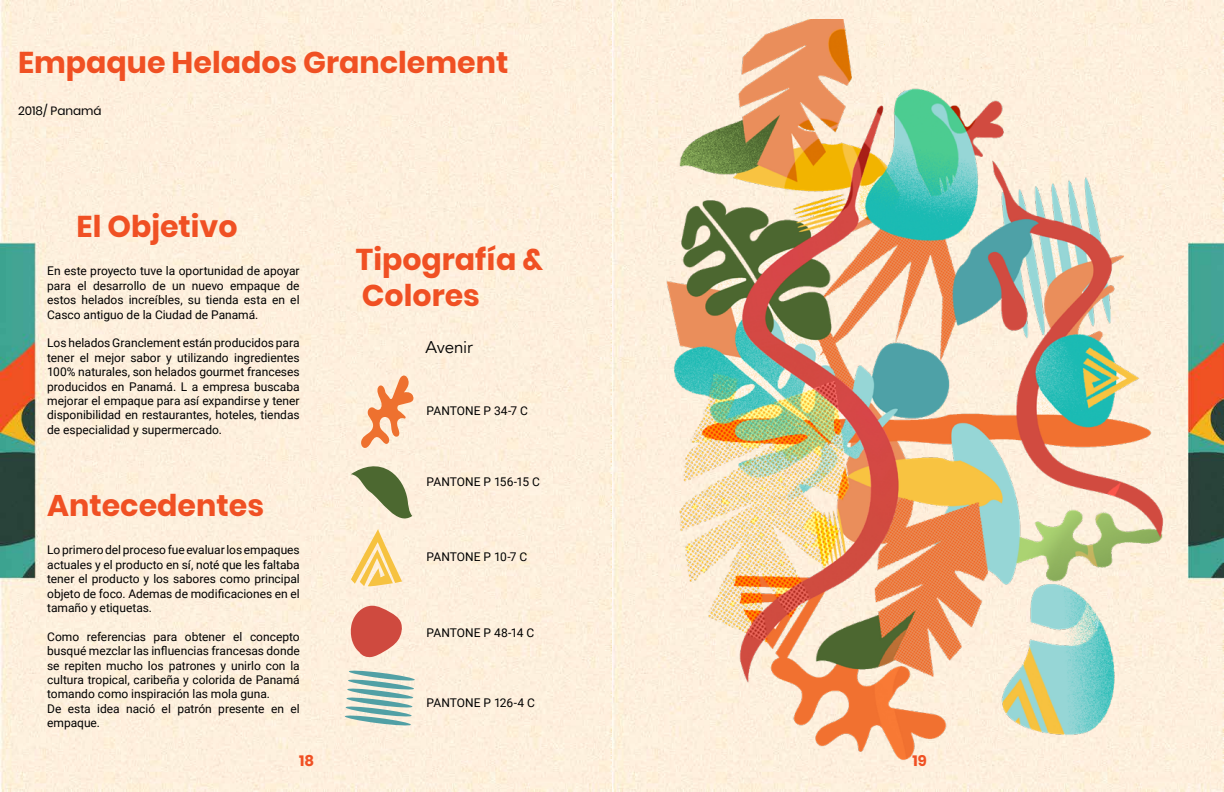
<style>
.page{position:relative;width:1224px;height:792px;background:#fff}
.page>*{position:absolute;margin:0;border:0;box-sizing:border-box;transform-origin:0 0}
.t1{font:700 30px/36px "Poppins";color:#f05023}
.t2{font:17px "Avenir";letter-spacing:-.015em;color:#000}
.t3{font:700 15px "Poppins";color:#f05023}
.t4{font:12px/14.4px "Roboto";color:#000;text-align:justify}
.t5{font:12px "Poppins";color:#000}
</style>
<div class="page">
<img style="left:0;top:0;width:1224px;height:792px">
<img style="left:624px;top:19px;width:540px;height:770px">
<svg style="left:349px;top:606px;width:54px;height:52px;background:#dc7b6e"></svg>
<svg style="left:361px;top:373px;width:53px;height:76px;background:#f7c29f"></svg>
<svg style="left:351px;top:463px;width:61px;height:124px;background:#d7cda2"></svg>
<svg style="left:345px;top:670px;width:70px;height:56px;background:#b4cdc4"></svg>
<h1 class="t1" style="left:18px;top:45px;width:492px">Empaque Helados Granclement</h1>
<p class="t5" style="left:18px;top:104px;width:85px">2018/ Panamá</p>
<h1 class="t1" style="left:77px;top:208px;width:163px">El Objetivo</h1>
<p class="t4" style="left:47px;top:263px;width:254px">En este proyecto tuve la oportunidad de apoyar para el desarrollo de un nuevo empaque de estos helados increíbles, su tienda esta en el Casco antiguo de la Ciudad de Panamá.</p>
<p class="t4" style="left:47px;top:335px;width:254px">Los helados Granclement están producidos para tener el mejor sabor y utilizando ingredientes 100% naturales, son helados gourmet franceses producidos en Panamá. L a empresa buscaba mejorar el empaque para así expandirse y tener disponibilidad en restaurantes, hoteles, tiendas de especialidad y supermercado.</p>
<h1 class="t1" style="left:47px;top:487px;width:218px">Antecedentes</h1>
<p class="t4" style="left:47px;top:542px;width:254px">Lo primero del proceso fue evaluar los empaques actuales y el producto en sí, noté que les faltaba tener el producto y los sabores como principal objeto de foco. Ademas de modificaciones en el tamaño y etiquetas.</p>
<p class="t4" style="left:47px;top:629px;width:254px;text-align:left">Como referencias para obtener el concepto busqué mezclar las influencias francesas donde se repiten mucho los patrones y unirlo con la cultura tropical, caribeña y colorida de Panamá tomando como inspiración las mola guna.<br>De esta idea nació el patrón presente en el empaque.</p>
<h1 class="t1" style="left:356px;top:242px;width:189px">Tipografía &amp;<br>Colores</h1>
<h2 class="t2" style="left:425px;top:337px;width:49px">Avenir</h2>
<p class="t4" style="left:426px;top:403px;width:103px">PANTONE P 34-7 C</p>
<p class="t4" style="left:426px;top:474px;width:115px">PANTONE P 156-15 C</p>
<p class="t4" style="left:426px;top:549px;width:103px">PANTONE P 10-7 C</p>
<p class="t4" style="left:426px;top:625px;width:109px">PANTONE P 48-14 C</p>
<p class="t4" style="left:426px;top:695px;width:110px">PANTONE P 126-4 C</p>
<p class="t3" style="left:299px;top:752px;width:17px">18</p>
<p class="t3" style="left:912px;top:752px;width:16px">19</p>
</div>
